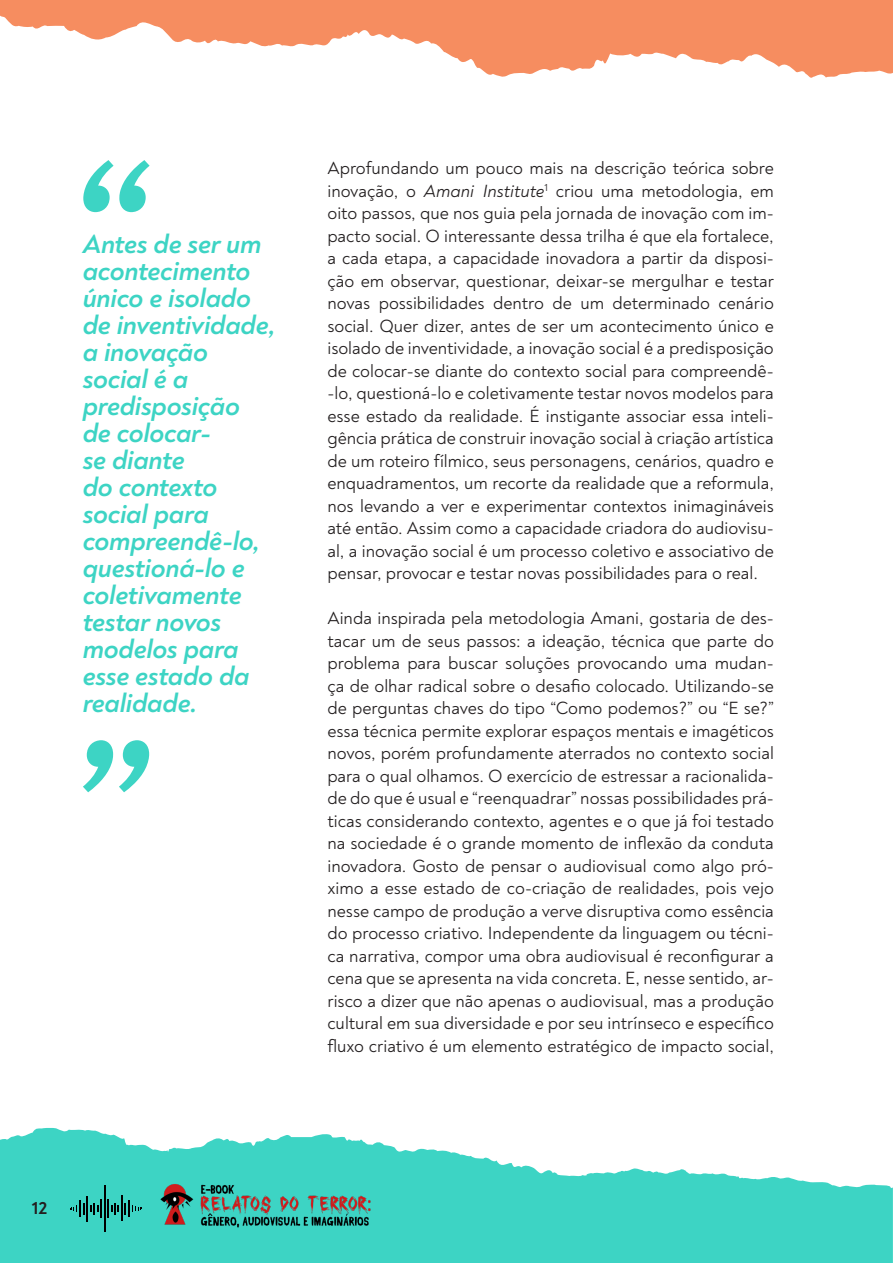
<style>
.page{position:relative;width:893px;height:1263px;background:#fff}
.page>*{position:absolute;margin:0;border:0;box-sizing:border-box;transform-origin:0 0}
.t1{font:italic 700 195px "Noah";color:#3dd4c4}
.t2{font:italic 700 27px/27px "Noah";letter-spacing:-.01em;color:#3dd4c4}
.t3{font:18px/22.5px "Noah";color:#231f20;text-align:justify}
.t4{font:700 18px "Noah";color:#231f20}
.s1{font-style:italic}
</style>
<div class="page">
<svg style="left:0;top:1128px;width:893px;height:135px;fill:#3dd4c4"></svg>
<svg style="left:0;top:0;width:893px;height:78px;fill:#f68d60"></svg>
<img style="left:137px;top:1173px;width:244px;height:63px">
<hr style="left:104px;top:1185px;width:1px;height:47px;background:#000">
<svg style="left:70px;top:1196px;width:72px;height:25px;background:#2c9b8f"></svg>
<p class="t1" style="left:66px;top:109px;width:79px">“</p>
<p class="t2" style="left:83px;top:230px;width:194px">Antes de ser um acontecimento único e isolado de inventividade, a inovação social é a predisposição<br>de colocar-<br>se diante<br>do contexto social para compreendê-lo, questioná-lo e coletivamente testar novos modelos para esse estado da realidade.</p>
<p class="t1" style="left:167px;top:843px;width:79px;rotate:-180deg">“</p>
<p class="t3" style="left:327px;top:157px;width:448px">Aprofundando um pouco mais na descrição teórica sobre inovação, o <span class="s1">Amani Institute</span><sup>1</sup> criou uma metodologia, em oito passos, que nos guia pela jornada de inovação com im&shy;pacto social. O interessante dessa trilha é que ela fortalece, a cada etapa, a capacidade inovadora a partir da disposi&shy;ção em observar, questionar, deixar-se mergulhar e testar novas possibilidades dentro de um determinado cenário social. Quer dizer, antes de ser um acontecimento único e isolado de inventividade, a inovação social é a predisposição de colocar-se diante do contexto social para compreendê--lo, questioná-lo e coletivamente testar novos modelos para esse estado da realidade. É instigante associar essa inteli&shy;gência prática de construir inovação social à criação artística de um roteiro fílmico, seus personagens, cenários, quadro e enquadramentos, um recorte da realidade que a reformula, nos levando a ver e experimentar contextos inimagináveis até então. Assim como a capacidade criadora do audiovisu&shy;al, a inovação social é um processo coletivo e associativo de pensar, provocar e testar novas possibilidades para o real.</p>
<p class="t3" style="left:327px;top:607px;width:448px">Ainda inspirada pela metodologia Amani, gostaria de des&shy;tacar um de seus passos: a ideação, técnica que parte do problema para buscar soluções provocando uma mudan&shy;ça de olhar radical sobre o desafio colocado. Utilizando-se de perguntas chaves do tipo “Como podemos?” ou “E se?” essa técnica permite explorar espaços mentais e imagéticos novos, porém profundamente aterrados no contexto social para o qual olhamos. O exercício de estressar a racionalida&shy;de do que é usual e “reenquadrar” nossas possibilidades prá&shy;ticas considerando contexto, agentes e o que já foi testado na sociedade é o grande momento de inflexão da conduta inovadora. Gosto de pensar o audiovisual como algo pró&shy;ximo a esse estado de co-criação de realidades, pois vejo nesse campo de produção a verve disruptiva como essência do processo criativo. Independente da linguagem ou técni&shy;ca narrativa, compor uma obra audiovisual é reconfigurar a cena que se apresenta na vida concreta. E, nesse sentido, ar&shy;risco a dizer que não apenas o audiovisual, mas a produção cultural em sua diversidade e por seu intrínseco e específico fluxo criativo é um elemento estratégico de impacto social,</p>
<p class="t4" style="left:32px;top:1196px;width:17px">12</p>
</div>
